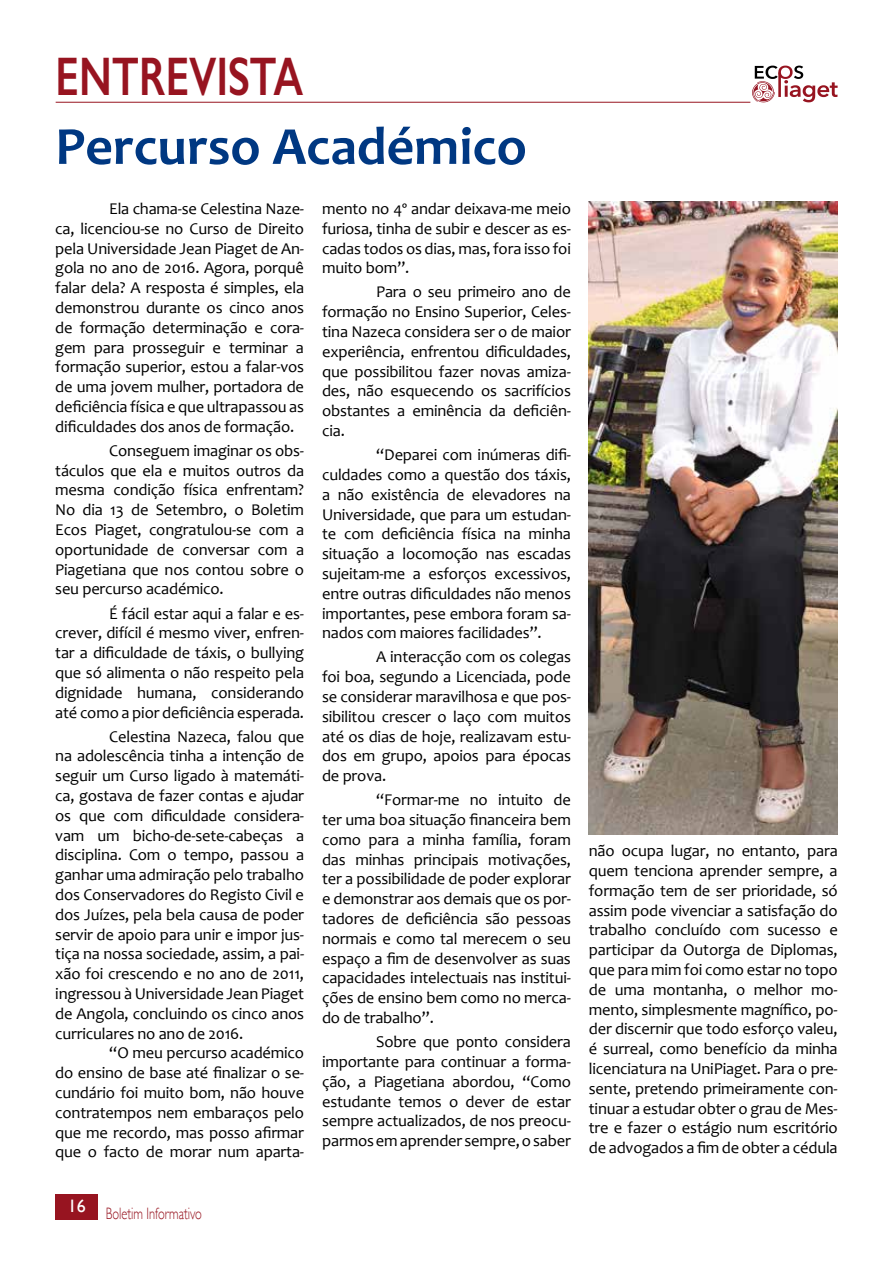
<style>
.page{position:relative;width:893px;height:1263px;background:#fff}
.page>*{position:absolute;margin:0;border:0;box-sizing:border-box;transform-origin:0 0}
.t1{font:600 54.6px "Gill Sans";color:#971420;scale:.75 1}
.t2{font:700 54px "Candara";color:#003882}
.t3{font:18px "Gill Sans";color:#fff}
.t4{font:16.5px/19.8px "Candara";letter-spacing:-.01em;color:#000;text-align:justify}
.t5{font:300 16.5px "Gill Sans";color:#971420;scale:.75 1}
</style>
<div class="page">
<hr style="left:56px;top:102px;width:694px;height:1px;background:#971420">
<svg style="left:752px;top:66px;width:86px;height:36px"></svg>
<div style="left:56px;top:1194px;width:42px;height:25px;background:#971420"></div>
<img style="left:589px;top:202px;width:248px;height:632px">
<h1 class="t1" style="left:56px;top:43px;width:332px">ENTREVISTA</h1>
<h2 class="t2" style="left:55px;top:112px;width:473px">Percurso Académico</h2>
<p class="t4" style="left:55px;top:199px;width:250px;text-indent:54px">Ela chama-se Celestina Naze&shy;ca, licenciou-se no Curso de Direito pela Universidade Jean Piaget de An&shy;gola no ano de 2016. Agora, porquê falar dela? A resposta é simples, ela demonstrou durante os cinco anos de formação determinação e cora&shy;gem para prosseguir e terminar a formação superior, estou a falar-vos de uma jovem mulher, portadora de deficiência física e que ultrapassou as dificuldades dos anos de formação.</p>
<p class="t4" style="left:55px;top:440px;width:250px;text-indent:54px">Conseguem imaginar os obs&shy;táculos que ela e muitos outros da mesma condição física enfrentam?<br>No dia 13 de Setembro, o Boletim Ecos Piaget, congratulou-se com a oportunidade de conversar com a Piagetiana que nos contou sobre o seu percurso académico.</p>
<p class="t4" style="left:55px;top:603px;width:250px;text-indent:54px">É fácil estar aqui a falar e es&shy;crever, difícil é mesmo viver, enfren&shy;tar a dificuldade de táxis, o bullying que só alimenta o não respeito pela dignidade humana, considerando até como a pior deficiência esperada.</p>
<p class="t4" style="left:55px;top:726px;width:250px;text-indent:54px">Celestina Nazeca, falou que na adolescência tinha a intenção de seguir um Curso ligado à matemáti&shy;ca, gostava de fazer contas e ajudar os que com dificuldade considera&shy;vam um bicho-de-sete-cabeças a disciplina. Com o tempo, passou a ganhar uma admiração pelo trabalho dos Conservadores do Registo Civil e dos Juízes, pela bela causa de poder servir de apoio para unir e impor jus&shy;tiça na nossa sociedade, assim, a pai&shy;xão foi crescendo e no ano de 2011, ingressou à Universidade Jean Piaget de Angola, concluindo os cinco anos curriculares no ano de 2016.</p>
<p class="t4" style="left:55px;top:1043px;width:250px;text-indent:54px">“O meu percurso académico do ensino de base até finalizar o se&shy;cundário foi muito bom, não houve contratempos nem embaraços pelo que me recordo, mas posso afirmar que o facto de morar num aparta-</p>
<p class="t4" style="left:322px;top:199px;width:250px">mento no 4º andar deixava-me meio furiosa, tinha de subir e descer as es&shy;cadas todos os dias, mas, fora isso foi muito bom”.</p>
<p class="t4" style="left:322px;top:282px;width:250px;text-indent:54px">Para o seu primeiro ano de formação no Ensino Superior, Celes&shy;tina Nazeca considera ser o de maior experiência, enfrentou dificuldades, que possibilitou fazer novas amiza&shy;des, não esquecendo os sacrifícios obstantes a eminência da deficiên&shy;cia.</p>
<p class="t4" style="left:322px;top:445px;width:250px;text-indent:54px">“Deparei com inúmeras difi&shy;culdades como a questão dos táxis, a não existência de elevadores na Universidade, que para um estudan&shy;te com deficiência física na minha situação a locomoção nas escadas sujeitam-me a esforços excessivos, entre outras dificuldades não menos importantes, pese embora foram sa&shy;nados com maiores facilidades”.</p>
<p class="t4" style="left:322px;top:647px;width:250px;text-indent:54px">A interacção com os colegas foi boa, segundo a Licenciada, pode se considerar maravilhosa e que pos&shy;sibilitou crescer o laço com muitos até os dias de hoje, realizavam estu&shy;dos em grupo, apoios para épocas de prova.</p>
<p class="t4" style="left:322px;top:790px;width:250px;text-indent:54px">“Formar-me no intuito de ter uma boa situação financeira bem como para a minha família, foram das minhas principais motivações, ter a possibilidade de poder explorar e demonstrar aos demais que os por&shy;tadores de deficiência são pessoas normais e como tal merecem o seu espaço a fim de desenvolver as suas capacidades intelectuais nas institui&shy;ções de ensino bem como no merca&shy;do de trabalho”.</p>
<p class="t4" style="left:322px;top:1032px;width:250px;text-indent:54px">Sobre que ponto considera importante para continuar a forma&shy;ção, a Piagetiana abordou, “Como estudante temos o dever de estar sempre actualizados, de nos preocu&shy;parmos em aprender sempre, o saber</p>
<p class="t3" style="left:68px;top:1195px;width:19px">16</p>
<p class="t5" style="left:106px;top:1201px;width:130px">Boletim Informativo</p>
<p class="t4" style="left:589px;top:841px;width:250px">não ocupa lugar, no entanto, para quem tenciona aprender sempre, a formação tem de ser prioridade, só assim pode vivenciar a satisfação do trabalho concluído com sucesso e participar da Outorga de Diplomas, que para mim foi como estar no topo de uma montanha, o melhor mo&shy;mento, simplesmente magnífico, po&shy;der discernir que todo esforço valeu, é surreal, como benefício da minha licenciatura na UniPiaget. Para o pre&shy;sente, pretendo primeiramente con&shy;tinuar a estudar obter o grau de Mes&shy;tre e fazer o estágio num escritório de advogados a fim de obter a cédula</p>
</div>
